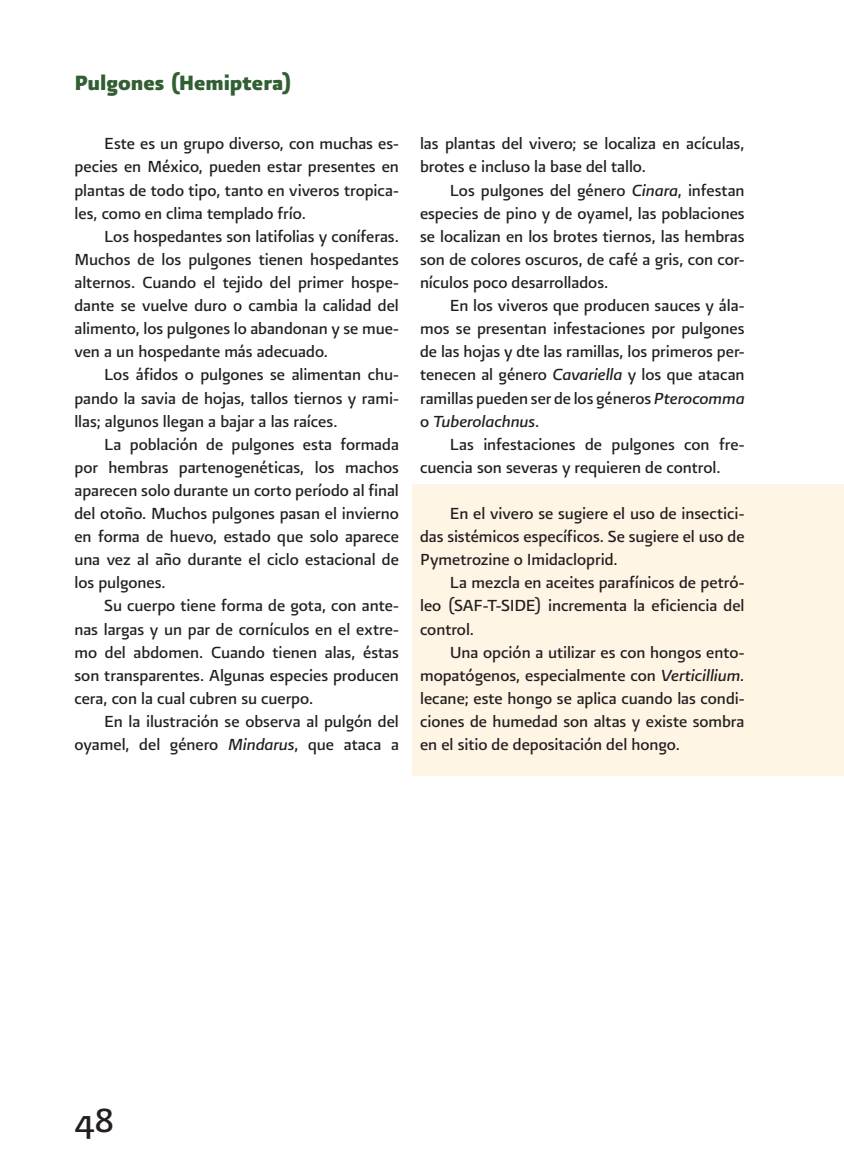
<style>
.page{position:relative;width:844px;height:1166px;background:#fff}
.page>*{position:absolute;margin:0;border:0;box-sizing:border-box;transform-origin:0 0}
.t1{font:40.25px "Presidencia Base CC";color:#231f20}
.t2{font:24.5px "Presidencia Fuerte";letter-spacing:-.005em;color:#315e33}
.t3{font:19.25px/23.1px "Presidencia Base";letter-spacing:-.005em;color:#231f20;text-align:justify}
.s1{font-style:italic}
</style>
<div class="page">
<div style="left:412px;top:484px;width:431px;height:292px;background:#fef5e5"></div>
<p class="t2" style="left:74px;top:69px;width:220px">Pulgones (Hemiptera)</p>
<p class="t3" style="left:74px;top:132px;width:326px;text-indent:30px">Este es un grupo diverso, con muchas es&shy;pecies en México, pueden estar presentes en plantas de todo tipo, tanto en viveros tropica&shy;les, como en clima templado frío.</p>
<p class="t3" style="left:74px;top:224px;width:326px;text-indent:30px">Los hospedantes son latifolias y coníferas.<br>Muchos de los pulgones tienen hospedantes alternos. Cuando el tejido del primer hospe&shy;dante se vuelve duro o cambia la calidad del alimento, los pulgones lo abandonan y se mue&shy;ven a un hospedante más adecuado.</p>
<p class="t3" style="left:74px;top:363px;width:326px;text-indent:30px">Los áfidos o pulgones se alimentan chu&shy;pando la savia de hojas, tallos tiernos y rami&shy;llas; algunos llegan a bajar a las raíces.</p>
<p class="t3" style="left:74px;top:432px;width:326px;text-indent:30px">La población de pulgones esta formada por hembras partenogenéticas, los machos aparecen solo durante un corto período al final del otoño. Muchos pulgones pasan el invierno en forma de huevo, estado que solo aparece una vez al año durante el ciclo estacional de los pulgones.</p>
<p class="t3" style="left:74px;top:594px;width:326px;text-indent:30px">Su cuerpo tiene forma de gota, con ante&shy;nas largas y un par de cornículos en el extre&shy;mo del abdomen. Cuando tienen alas, éstas son transparentes. Algunas especies producen cera, con la cual cubren su cuerpo.</p>
<p class="t3" style="left:74px;top:709px;width:326px;text-align:right">En la ilustración se observa al pulgón del oyamel, del género <span class="s1">Mindarus</span>, que ataca a</p>
<p class="t3" style="left:420px;top:132px;width:326px">las plantas del vivero; se localiza en acículas, brotes e incluso la base del tallo.</p>
<p class="t3" style="left:420px;top:178px;width:326px;text-indent:30px">Los pulgones del género <span class="s1">Cinara</span>, infestan especies de pino y de oyamel, las poblaciones se localizan en los brotes tiernos, las hembras son de colores oscuros, de café a gris, con cor&shy;nículos poco desarrollados.</p>
<p class="t3" style="left:420px;top:293px;width:326px;text-indent:30px">En los viveros que producen sauces y ála&shy;mos se presentan infestaciones por pulgones de las hojas y dte las ramillas, los primeros per&shy;tenecen al género <span class="s1">Cavariella</span> y los que atacan ramillas pueden ser de los géneros <span class="s1">Pterocomma </span>o <span class="s1">Tuberolachnus</span>.</p>
<p class="t3" style="left:420px;top:432px;width:326px;text-indent:30px">Las infestaciones de pulgones con fre&shy;cuencia son severas y requieren de control.</p>
<p class="t3" style="left:420px;top:501px;width:326px;text-indent:30px">En el vivero se sugiere el uso de insectici&shy;das sistémicos específicos. Se sugiere el uso de Pymetrozine o Imidacloprid.</p>
<p class="t3" style="left:420px;top:571px;width:326px;text-indent:30px">La mezcla en aceites parafínicos de petró&shy;leo (SAF-T-SIDE) incrementa la eficiencia del control.</p>
<p class="t3" style="left:420px;top:640px;width:326px;text-indent:30px">Una opción a utilizar es con hongos ento&shy;mopatógenos, especialmente con <span class="s1">Verticillium. </span>lecane; este hongo se aplica cuando las condi&shy;ciones de humedad son altas y existe sombra en el sitio de depositación del hongo.</p>
<h1 class="t1" style="left:74px;top:1097px;width:41px">48</h1>
</div>
